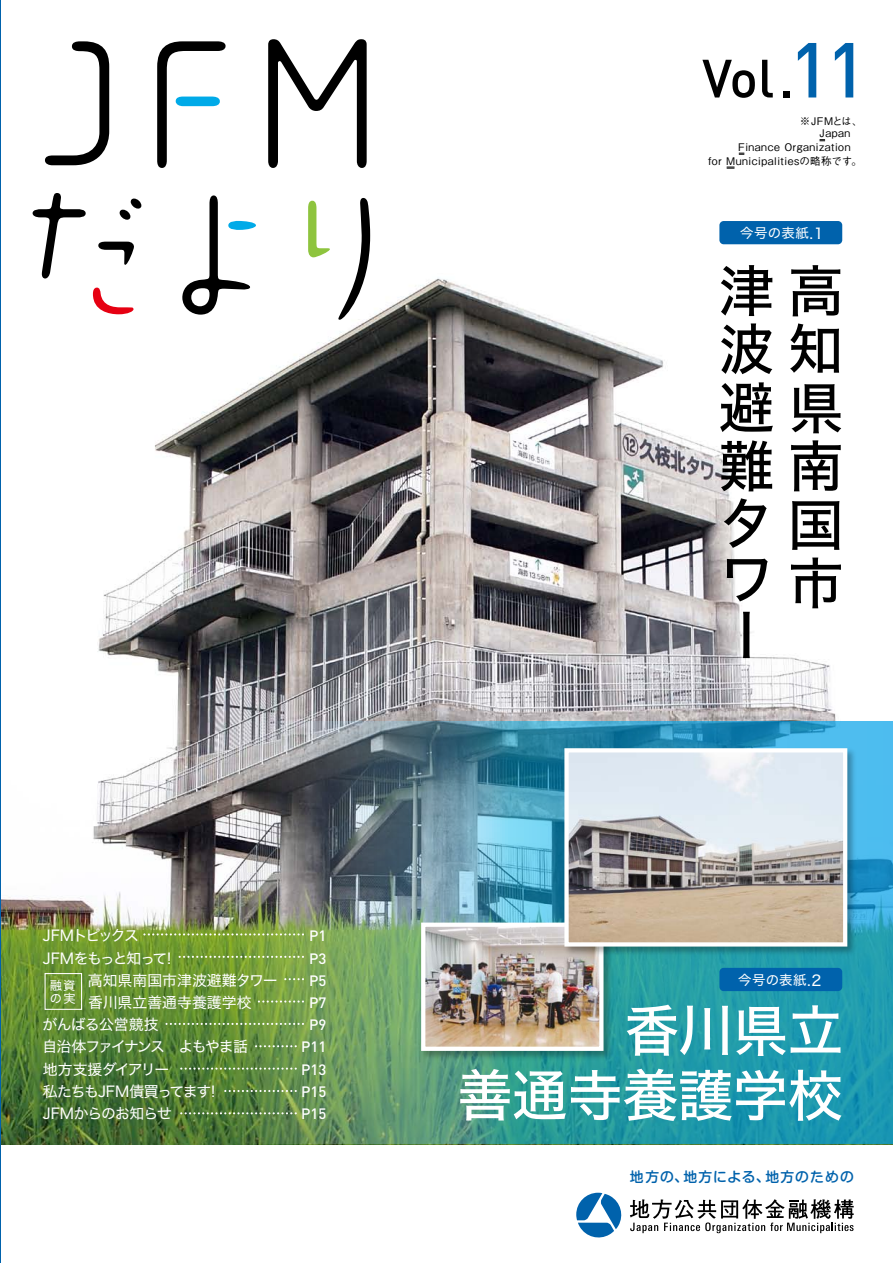
<style>
.page{position:relative;width:893px;height:1263px;background:#fff}
.page>*{position:absolute;margin:0;border:0;box-sizing:border-box;transform-origin:0 0}
.t1{font:55.35px/57.3px "Hira Kaku Std W5";color:#000}
.t2{font:55.35px/64.9px "Hira Kaku Std W5";letter-spacing:-.005em;color:#fff;text-align:right}
.t3{font:500 52.95px "DIN";color:#000}
.t4{font:14.85px/22.2px "Hira Kaku Std W4";letter-spacing:-.045em;color:#fff}
.t5{font:500 14.85px/22.2px "DIN";color:#fff;text-align:center}
.t6{font:500 13.8px "Shin M Go Pro";letter-spacing:.09em;color:#0062ac}
.t7{font:13.5px "Hira Kaku Std W4";letter-spacing:.025em;color:#fff}
.t8{font:12.3px/13.5px "Hira Kaku Std W4";color:#fff}
.t9{font:500 10.5px/12.8px "Gothic BBB Pro";letter-spacing:.05em;color:#000}
.s1{font-size:76.65px;color:#0062ac}
.s2{font-size:14.85px}
</style>
<div class="page">
<img style="left:1px;top:198px;width:892px;height:946px">
<img style="left:228px;top:722px;width:665px;height:422px">
<svg style="left:819px;top:139px;width:6px;height:3px"></svg>
<svg style="left:727px;top:167px;width:7px;height:2px"></svg>
<svg style="left:576px;top:1193px;width:46px;height:45px"></svg>
<svg style="left:630px;top:1199px;width:224px;height:34px"></svg>
<svg style="left:45px;top:41px;width:64px;height:124px"></svg>
<svg style="left:157px;top:41px;width:69px;height:127px"></svg>
<svg style="left:268px;top:39px;width:99px;height:129px"></svg>
<svg style="left:33px;top:193px;width:53px;height:85px"></svg>
<svg style="left:93px;top:288px;width:41px;height:26px"></svg>
<svg style="left:98px;top:242px;width:36px;height:23px"></svg>
<div style="left:120px;top:210px;width:10px;height:10px;background:#000;border-radius:3px"></div>
<svg style="left:131px;top:199px;width:10px;height:10px"></svg>
<svg style="left:182px;top:195px;width:74px;height:120px"></svg>
<svg style="left:308px;top:201px;width:22px;height:56px"></svg>
<svg style="left:338px;top:198px;width:32px;height:122px"></svg>
<div style="left:719px;top:221px;width:123px;height:23px;background:#0062ac;border-radius:4px"></div>
<hr style="left:0;top:0;width:1px;height:1263px;background:#0062ac">
<svg style="left:143px;top:933px;width:160px;height:2px"></svg>
<svg style="left:176px;top:956px;width:127px;height:2px"></svg>
<svg style="left:257px;top:1000px;width:46px;height:2px"></svg>
<svg style="left:281px;top:978px;width:22px;height:2px"></svg>
<svg style="left:166px;top:1023px;width:137px;height:2px"></svg>
<svg style="left:254px;top:1045px;width:42px;height:2px"></svg>
<svg style="left:178px;top:1067px;width:118px;height:3px"></svg>
<svg style="left:222px;top:1090px;width:74px;height:2px"></svg>
<svg style="left:179px;top:1112px;width:117px;height:2px"></svg>
<div style="left:45px;top:973px;width:37px;height:37px;border:1px solid #fff"></div>
<img style="left:417px;top:919px;width:199px;height:153px">
<img style="left:426px;top:927px;width:172px;height:119px">
<div style="left:421px;top:922px;width:182px;height:129px;border:4px solid #fff"></div>
<img style="left:553px;top:731px;width:340px;height:251px">
<img style="left:569px;top:753px;width:273px;height:188px">
<div style="left:564px;top:748px;width:283px;height:198px;border:4px solid #fff"></div>
<div style="left:719px;top:968px;width:123px;height:23px;background:#0062ac;border-radius:4px"></div>
<p class="t4" style="left:42px;top:925px;width:237px">JFMトピックス<br>JFMをもっと知って!<br>　　 高知県南国市津波避難タワー　　 香川県立善通寺養護学校<br>がんばる公営競技<br>自治体ファイナンス　よもやま話<br>地方支援ダイアリー<br>私たちもJFM債買ってます!<br>JFMからのお知らせ</p>
<p class="t5" style="left:301px;top:924px;width:27px">P1<br>P3<br>P5<br>P7<br>P9<br>P11<br>P13<br>P15<br>P15</p>
<p class="t8" style="left:50px;top:978px;width:28px">融資の実</p>
<h2 class="t3" style="left:702px;top:45px;width:166px">Vol.<span class="s1">11</span></h2>
<p class="t9" style="left:820px;top:113px;width:45px;text-indent:-20px">※JFMとは、<br>Japan</p>
<p class="t9" style="left:708px;top:139px;width:155px;line-height:13.8px;text-indent:30px">Finance Organization for Municipalitiesの略称です。</p>
<p class="t7" style="left:740px;top:223px;width:85px">今号の表紙<span class="s2">.1</span></p>
<h1 class="t1" style="left:719px;top:263px;width:124px">津高波知避県難南タ国ワ<br>ー</h1>
<h1 class="t1" style="left:788px;top:555px;width:54px">市</h1>
<p class="t7" style="left:738px;top:970px;width:85px">今号の表紙<span class="s2">.2</span></p>
<h1 class="t2" style="left:457px;top:998px;width:387px">香川県立<br>善通寺養護学校</h1>
<p class="t6" style="left:630px;top:1166px;width:226px">地方の、地方による、地方のための</p>
</div>
